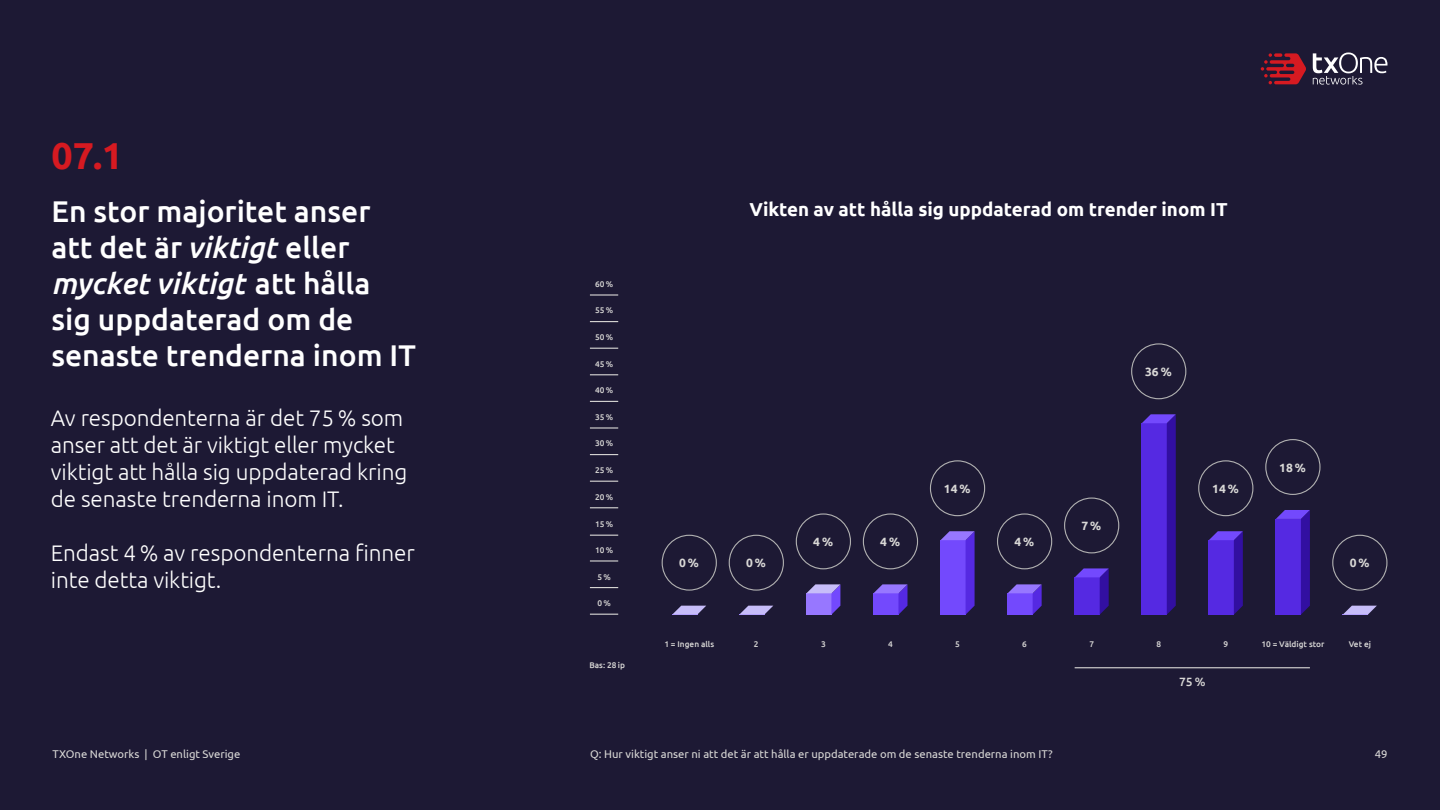
<style>
.page{position:relative;width:1440px;height:810px;background:#1d1934}
.page>*{position:absolute;margin:0;border:0;box-sizing:border-box;transform-origin:0 0}
.t1{font:700 37.5px "Ubuntu";color:#d61a21}
.t2{font:500 30px/36px "Ubuntu";color:#fff}
.t3{font:300 22.5px/27px "Ubuntu";letter-spacing:-.005em;color:#fff}
.t4{font:700 18.75px "Ubuntu";color:#fff}
.t5{font:700 12px "Ubuntu";color:#d9d8d6}
.t6{font:500 12px "Ubuntu";color:#d9d8d6}
.t7{font:11.25px "Ubuntu";color:#d9d8d6}
.t8{font:500 8.25px "Ubuntu";color:#d9d8d6}
.s1{font-style:italic}
</style>
<div class="page">
<svg style="left:1313px;top:53px;width:74px;height:32px"></svg>
<svg style="left:1261px;top:53px;width:45px;height:31px"></svg>
<div style="left:662px;top:535px;width:55px;height:56px;border:1px solid #b1b1b1;border-radius:50%"></div>
<div style="left:1332px;top:535px;width:56px;height:56px;border:1px solid #b1b1b1;border-radius:50%"></div>
<div style="left:729px;top:535px;width:55px;height:56px;border:1px solid #b1b1b1;border-radius:50%"></div>
<div style="left:796px;top:513px;width:55px;height:56px;border:1px solid #b1b1b1;border-radius:50%"></div>
<div style="left:863px;top:513px;width:55px;height:56px;border:1px solid #b1b1b1;border-radius:50%"></div>
<div style="left:930px;top:460px;width:55px;height:56px;border:1px solid #b1b1b1;border-radius:50%"></div>
<div style="left:997px;top:513px;width:55px;height:56px;border:1px solid #b1b1b1;border-radius:50%"></div>
<div style="left:1064px;top:498px;width:55px;height:55px;border:1px solid #b1b1b1;border-radius:50%"></div>
<div style="left:1131px;top:343px;width:55px;height:56px;border:1px solid #b1b1b1;border-radius:50%"></div>
<div style="left:1198px;top:460px;width:55px;height:56px;border:1px solid #b1b1b1;border-radius:50%"></div>
<div style="left:1265px;top:439px;width:56px;height:56px;border:1px solid #b1b1b1;border-radius:50%"></div>
<svg style="left:672px;top:606px;width:34px;height:9px"></svg>
<svg style="left:1343px;top:606px;width:34px;height:9px"></svg>
<svg style="left:739px;top:606px;width:34px;height:9px"></svg>
<svg style="left:806px;top:584px;width:34px;height:31px"></svg>
<svg style="left:873px;top:584px;width:34px;height:31px"></svg>
<svg style="left:941px;top:531px;width:34px;height:84px;background:#6a42ed"></svg>
<svg style="left:1008px;top:584px;width:34px;height:31px"></svg>
<svg style="left:1075px;top:568px;width:34px;height:47px;background:#4d26cc"></svg>
<svg style="left:1142px;top:414px;width:34px;height:201px;background:#4c23ce"></svg>
<svg style="left:1209px;top:531px;width:34px;height:84px;background:#4d24ce"></svg>
<svg style="left:1276px;top:510px;width:34px;height:105px;background:#4c24cf"></svg>
<hr style="left:1075px;top:667px;width:235px;height:1px;background:#d9d8d6">
<svg style="left:590px;top:348px;width:28px;height:1px"></svg>
<svg style="left:590px;top:401px;width:28px;height:1px"></svg>
<svg style="left:590px;top:454px;width:28px;height:1px"></svg>
<svg style="left:590px;top:507px;width:28px;height:1px"></svg>
<hr style="left:590px;top:560px;width:28px;height:2px;background:#d9d8d6">
<svg style="left:590px;top:614px;width:28px;height:1px"></svg>
<svg style="left:590px;top:587px;width:28px;height:1px"></svg>
<svg style="left:590px;top:535px;width:28px;height:1px"></svg>
<svg style="left:590px;top:481px;width:28px;height:1px"></svg>
<hr style="left:590px;top:427px;width:28px;height:2px;background:#d9d8d6">
<svg style="left:590px;top:374px;width:28px;height:1px"></svg>
<svg style="left:590px;top:321px;width:28px;height:1px"></svg>
<hr style="left:590px;top:294px;width:28px;height:2px;background:#d9d8d6">
<p class="t1" style="left:51px;top:132px;width:73px">07.1</p>
<p class="t2" style="left:51px;top:192px;width:366px">En stor majoritet anser att det är <span class="s1">viktigt</span> eller <span class="s1">mycket viktigt</span> att hålla sig uppdaterad om de senaste trenderna inom IT</p>
<p class="t3" style="left:51px;top:404px;width:358px">Av respondenterna är det 75 % som anser att det är viktigt eller mycket viktigt att hålla sig uppdaterad kring de senaste trenderna inom IT.</p>
<p class="t3" style="left:51px;top:539px;width:365px">Endast 4 % av respondenterna finner inte detta viktigt.</p>
<p class="t8" style="left:595px;top:279px;width:20px">60%</p>
<p class="t8" style="left:595px;top:305px;width:20px">55%</p>
<p class="t8" style="left:595px;top:332px;width:20px">50%</p>
<p class="t8" style="left:595px;top:359px;width:20px">45%</p>
<p class="t8" style="left:595px;top:385px;width:20px">40%</p>
<p class="t8" style="left:595px;top:412px;width:20px">35%</p>
<p class="t8" style="left:595px;top:438px;width:20px">30%</p>
<p class="t8" style="left:595px;top:465px;width:20px">25%</p>
<p class="t8" style="left:595px;top:492px;width:20px">20%</p>
<p class="t8" style="left:595px;top:519px;width:20px">15%</p>
<p class="t8" style="left:595px;top:545px;width:20px">10%</p>
<p class="t8" style="left:597px;top:571px;width:15px">5%</p>
<p class="t8" style="left:597px;top:598px;width:15px">0%</p>
<p class="t8" style="left:590px;top:660px;width:37px">Bas: 28 ip</p>
<p class="t4" style="left:749px;top:198px;width:480px">Vikten av att hålla sig uppdaterad om trender inom IT</p>
<p class="t5" style="left:813px;top:535px;width:21px">4%</p>
<p class="t5" style="left:880px;top:535px;width:21px">4%</p>
<p class="t5" style="left:944px;top:481px;width:28px">14%</p>
<p class="t5" style="left:1014px;top:535px;width:21px">4%</p>
<p class="t5" style="left:1082px;top:519px;width:21px">7%</p>
<p class="t5" style="left:1145px;top:364px;width:28px">36%</p>
<p class="t5" style="left:1212px;top:481px;width:28px">14%</p>
<p class="t5" style="left:1279px;top:460px;width:28px">18%</p>
<p class="t5" style="left:679px;top:556px;width:21px">0%</p>
<p class="t5" style="left:746px;top:556px;width:21px">0%</p>
<p class="t5" style="left:1350px;top:556px;width:21px">0%</p>
<p class="t8" style="left:664px;top:639px;width:51px">1 = Ingen alls</p>
<p class="t8" style="left:754px;top:639px;width:6px">2</p>
<p class="t8" style="left:821px;top:639px;width:6px">3</p>
<p class="t8" style="left:888px;top:639px;width:6px">4</p>
<p class="t8" style="left:955px;top:639px;width:6px">5</p>
<p class="t8" style="left:1022px;top:639px;width:6px">6</p>
<p class="t8" style="left:1089px;top:639px;width:6px">7</p>
<p class="t8" style="left:1156px;top:639px;width:6px">8</p>
<p class="t8" style="left:1223px;top:639px;width:6px">9</p>
<p class="t8" style="left:1261px;top:639px;width:64px">10 = Väldigt stor</p>
<p class="t8" style="left:1349px;top:639px;width:24px">Vet ej</p>
<p class="t6" style="left:1179px;top:674px;width:28px">75%</p>
<p class="t7" style="left:52px;top:747px;width:189px">TXOne Networks | OT enligt Sverige</p>
<p class="t7" style="left:1375px;top:747px;width:14px">49</p>
<p class="t7" style="left:590px;top:747px;width:464px">Q: Hur viktigt anser ni att det är att hålla er uppdaterade om de senaste trenderna inom IT?</p>
</div>
